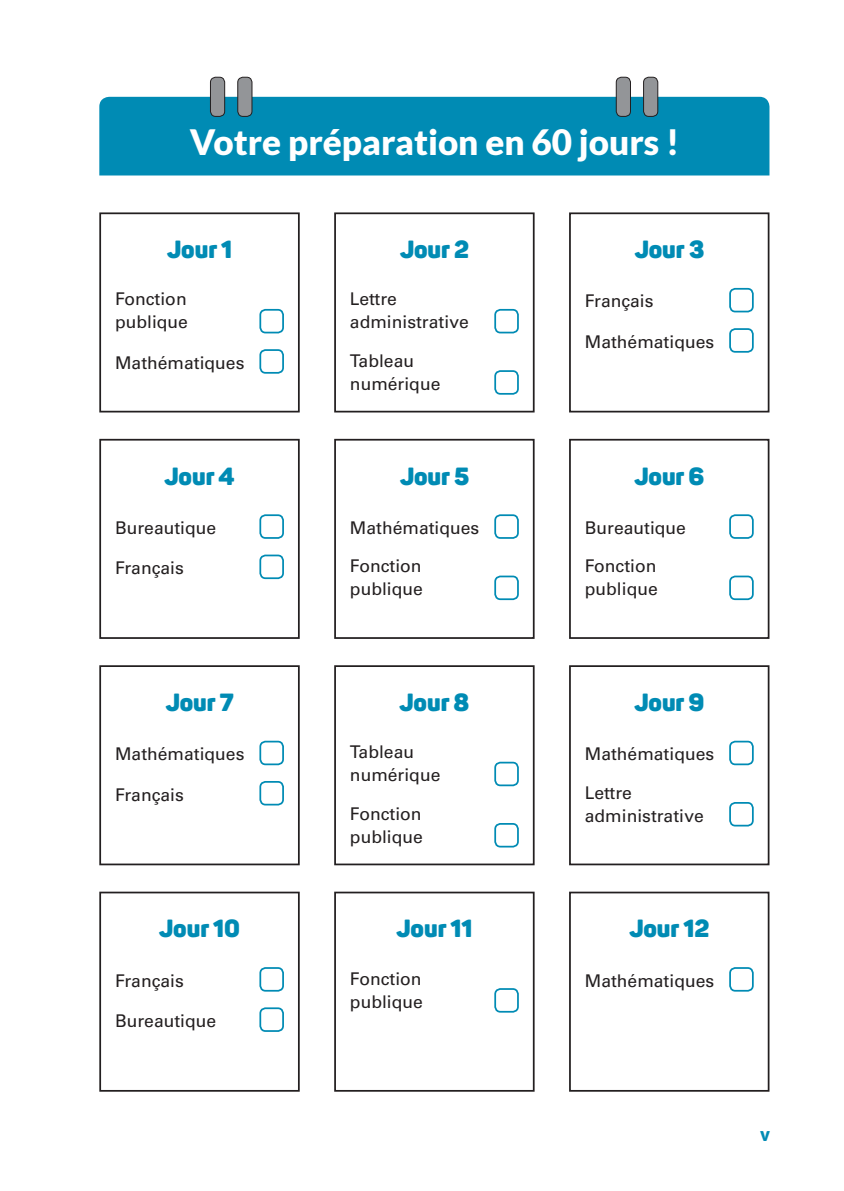
<style>
.page{position:relative;width:844px;height:1191px;background:#fff}
.page>*{position:absolute;margin:0;border:0;box-sizing:border-box;transform-origin:0 0}
.t1{font:900 35px "Lato";color:#fff}
.t2{font:900 24.5px "Panton";color:#008bb4}
.t3{font:17.5px/23.1px "Univers LT Std";color:#231f20}
.t4{font:900 14px "Panton";color:#008bb4}
</style>
<div class="page">
<div style="left:99px;top:97px;width:670px;height:78px;background:#008bb4"></div>
<div style="left:643px;top:77px;width:14px;height:39px;background:#939598;border-radius:5px"></div>
<div style="left:643px;top:77px;width:15px;height:40px;border:1px solid #231f20;border-radius:5px"></div>
<div style="left:616px;top:77px;width:14px;height:39px;background:#939598;border-radius:5px"></div>
<div style="left:615px;top:77px;width:15px;height:40px;border:1px solid #231f20;border-radius:5px"></div>
<div style="left:238px;top:77px;width:14px;height:39px;background:#939598;border-radius:5px"></div>
<div style="left:237px;top:77px;width:15px;height:40px;border:1px solid #231f20;border-radius:5px"></div>
<div style="left:210px;top:77px;width:15px;height:39px;background:#939598;border-radius:5px"></div>
<div style="left:210px;top:77px;width:15px;height:40px;border:1px solid #231f20;border-radius:5px"></div>
<div style="left:259px;top:741px;width:25px;height:24px;border:2px solid #008bb4;border-radius:5px"></div>
<div style="left:259px;top:781px;width:25px;height:24px;border:2px solid #008bb4;border-radius:5px"></div>
<div style="left:99px;top:665px;width:201px;height:200px;border:2px solid #231f20"></div>
<div style="left:494px;top:762px;width:24px;height:24px;border:2px solid #008bb4;border-radius:5px"></div>
<div style="left:494px;top:823px;width:24px;height:24px;border:2px solid #008bb4;border-radius:5px"></div>
<div style="left:334px;top:665px;width:200px;height:200px;border:2px solid #231f20"></div>
<div style="left:729px;top:741px;width:24px;height:24px;border:2px solid #008bb4;border-radius:5px"></div>
<div style="left:729px;top:802px;width:24px;height:24px;border:2px solid #008bb4;border-radius:5px"></div>
<div style="left:569px;top:665px;width:200px;height:200px;border:2px solid #231f20"></div>
<div style="left:259px;top:514px;width:25px;height:25px;border:2px solid #008bb4;border-radius:5px"></div>
<div style="left:259px;top:554px;width:25px;height:25px;border:2px solid #008bb4;border-radius:5px"></div>
<div style="left:99px;top:439px;width:201px;height:200px;border:2px solid #231f20"></div>
<div style="left:494px;top:514px;width:24px;height:25px;border:2px solid #008bb4;border-radius:5px"></div>
<div style="left:494px;top:575px;width:24px;height:25px;border:2px solid #008bb4;border-radius:5px"></div>
<div style="left:334px;top:439px;width:200px;height:200px;border:2px solid #231f20"></div>
<div style="left:729px;top:514px;width:24px;height:25px;border:2px solid #008bb4;border-radius:5px"></div>
<div style="left:729px;top:575px;width:24px;height:25px;border:2px solid #008bb4;border-radius:5px"></div>
<div style="left:569px;top:439px;width:200px;height:200px;border:2px solid #231f20"></div>
<div style="left:259px;top:309px;width:25px;height:24px;border:2px solid #008bb4;border-radius:5px"></div>
<div style="left:259px;top:349px;width:25px;height:25px;border:2px solid #008bb4;border-radius:5px"></div>
<div style="left:99px;top:212px;width:201px;height:200px;border:2px solid #231f20"></div>
<div style="left:494px;top:309px;width:24px;height:24px;border:2px solid #008bb4;border-radius:5px"></div>
<div style="left:494px;top:370px;width:24px;height:25px;border:2px solid #008bb4;border-radius:5px"></div>
<div style="left:334px;top:212px;width:200px;height:200px;border:2px solid #231f20"></div>
<div style="left:729px;top:288px;width:24px;height:24px;border:2px solid #008bb4;border-radius:5px"></div>
<div style="left:729px;top:328px;width:24px;height:25px;border:2px solid #008bb4;border-radius:5px"></div>
<div style="left:569px;top:212px;width:200px;height:200px;border:2px solid #231f20"></div>
<div style="left:259px;top:967px;width:25px;height:24px;border:2px solid #008bb4;border-radius:5px"></div>
<div style="left:259px;top:1007px;width:25px;height:25px;border:2px solid #008bb4;border-radius:5px"></div>
<div style="left:99px;top:891px;width:201px;height:200px;border:2px solid #231f20"></div>
<div style="left:494px;top:988px;width:24px;height:24px;border:2px solid #008bb4;border-radius:5px"></div>
<div style="left:334px;top:891px;width:200px;height:200px;border:2px solid #231f20"></div>
<div style="left:729px;top:967px;width:24px;height:24px;border:2px solid #008bb4;border-radius:5px"></div>
<div style="left:569px;top:891px;width:200px;height:200px;border:2px solid #231f20"></div>
<h1 class="t1" style="left:190px;top:121px;width:490px">Votre préparation en 60 jours !</h1>
<p class="t2" style="left:167px;top:234px;width:67px">Jour 1</p>
<p class="t3" style="left:115px;top:288px;width:74px">Fonction publique</p>
<p class="t3" style="left:115px;top:351px;width:131px">Mathématiques</p>
<p class="t2" style="left:164px;top:460px;width:72px">Jour 4</p>
<p class="t3" style="left:115px;top:516px;width:103px">Bureautique</p>
<p class="t3" style="left:115px;top:556px;width:70px">Français</p>
<p class="t2" style="left:165px;top:686px;width:70px">Jour 7</p>
<p class="t3" style="left:115px;top:742px;width:131px">Mathématiques</p>
<p class="t3" style="left:115px;top:783px;width:70px">Français</p>
<p class="t2" style="left:159px;top:913px;width:83px">Jour 10</p>
<p class="t3" style="left:115px;top:969px;width:70px">Français</p>
<p class="t3" style="left:115px;top:1009px;width:103px">Bureautique</p>
<p class="t2" style="left:399px;top:234px;width:71px">Jour 2</p>
<p class="t3" style="left:350px;top:288px;width:120px">Lettre administrative</p>
<p class="t3" style="left:350px;top:349px;width:92px">Tableau numérique</p>
<p class="t2" style="left:399px;top:460px;width:71px">Jour 5</p>
<p class="t3" style="left:350px;top:509px;width:131px;line-height:38.1px">Mathématiques<br>Fonction</p>
<p class="t3" style="left:350px;top:577px;width:74px">publique</p>
<p class="t2" style="left:399px;top:686px;width:72px">Jour 8</p>
<p class="t3" style="left:350px;top:740px;width:92px">Tableau numérique</p>
<p class="t3" style="left:350px;top:802px;width:74px">Fonction publique</p>
<p class="t2" style="left:396px;top:913px;width:78px">Jour 11</p>
<p class="t3" style="left:350px;top:967px;width:74px">Fonction publique</p>
<p class="t2" style="left:634px;top:234px;width:71px">Jour 3</p>
<p class="t3" style="left:584px;top:290px;width:70px">Français</p>
<p class="t3" style="left:584px;top:330px;width:131px">Mathématiques</p>
<p class="t2" style="left:634px;top:460px;width:72px">Jour 6</p>
<p class="t3" style="left:584px;top:509px;width:103px;line-height:38.1px">Bureautique<br>Fonction</p>
<p class="t3" style="left:584px;top:577px;width:74px">publique</p>
<p class="t2" style="left:634px;top:686px;width:72px">Jour 9</p>
<p class="t3" style="left:584px;top:735px;width:131px;line-height:38.1px">Mathématiques<br>Lettre</p>
<p class="t3" style="left:584px;top:804px;width:120px">administrative</p>
<p class="t2" style="left:629px;top:913px;width:82px">Jour 12</p>
<p class="t3" style="left:584px;top:969px;width:131px">Mathématiques</p>
<p class="t4" style="left:760px;top:1127px;width:11px">V</p>
</div>
